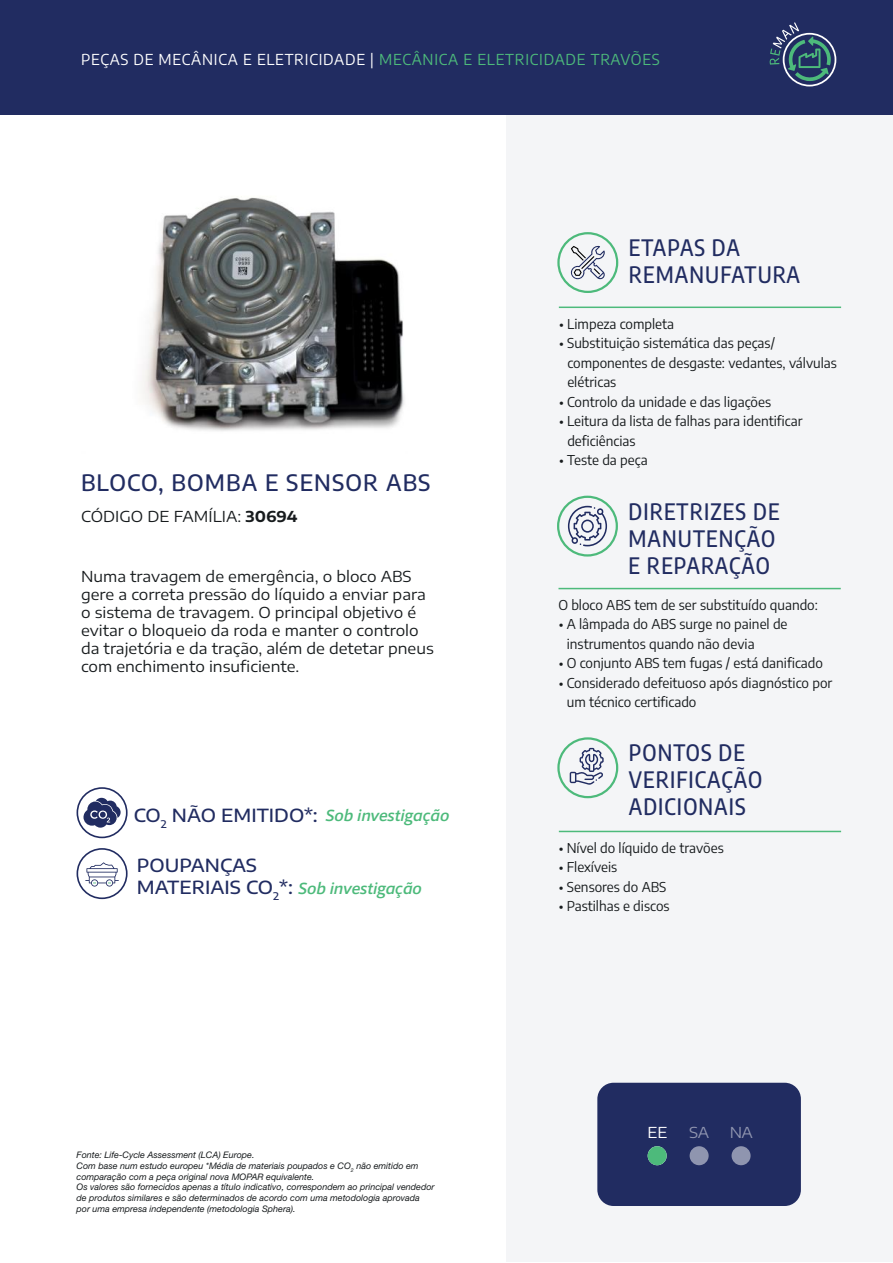
<style>
.page{position:relative;width:893px;height:1263px;background:#fff}
.page>*{position:absolute;margin:0;border:0;box-sizing:border-box;transform-origin:0 0}
.t1{font:500 22.5px/27px "Encode Sans Condensed";letter-spacing:.05em;color:#212c61}
.t2{font:500 22.5px "Encode Sans";letter-spacing:.05em;color:#212c61}
.t3{font:500 18px "Encode Sans Expanded";color:#212c61}
.t4{font:italic 500 16.5px "Foro Sans";color:#4dba7b}
.t5{font:15px/18px "Encode Sans Expanded";color:#171b1d}
.t6{font:15px "Encode Sans";letter-spacing:.05em;color:#fff}
.t7{font:15px "Encode Sans Expanded";color:#fff}
.t8{font:13.5px/19.5px "Encode Sans";color:#171b1d}
.t9{font:italic 9px/10.8px "Helvetica Neue LT Pro";color:#171b1d}
.s1{color:#4dba7b}
.s2{font-weight:700}
.s3{font-family:"Encode Sans Expanded";font-style:normal;font-size:18px;color:#212c61}
</style>
<div class="page">
<div style="left:506px;top:114px;width:386px;height:1148px;background:#f4f5f7"></div>
<div style="left:597px;top:1083px;width:204px;height:123px;background:#212c61;border-radius:16px"></div>
<svg style="left:77px;top:788px;width:50px;height:49px"></svg>
<div style="left:77px;top:787px;width:51px;height:51px;border:2px solid #212c61;border-radius:50%"></div>
<svg style="left:83px;top:798px;width:38px;height:30px"></svg>
<div style="left:77px;top:848px;width:51px;height:51px;border:2px solid #212c61;border-radius:50%"></div>
<svg style="left:85px;top:862px;width:34px;height:24px"></svg>
<div style="left:0;top:0;width:893px;height:115px;background:#212c61"></div>
<svg style="left:770px;top:22px;width:66px;height:64px"></svg>
<div style="left:732px;top:1146px;width:19px;height:19px;background:#8f95af;border-radius:50%"></div>
<div style="left:690px;top:1146px;width:19px;height:19px;background:#8f95af;border-radius:50%"></div>
<img style="left:142px;top:197px;width:262px;height:234px">
<svg style="left:571px;top:245px;width:34px;height:35px"></svg>
<div style="left:557px;top:232px;width:61px;height:61px;border:2px solid #4dba7b;border-radius:50%"></div>
<hr style="left:559px;top:307px;width:282px;height:1px;background:#4dba7b">
<div style="left:557px;top:496px;width:61px;height:61px;border:2px solid #4dba7b;border-radius:50%"></div>
<svg style="left:568px;top:506px;width:39px;height:40px"></svg>
<hr style="left:558px;top:588px;width:283px;height:1px;background:#4dba7b">
<div style="left:557px;top:737px;width:61px;height:61px;border:2px solid #4dba7b;border-radius:50%"></div>
<svg style="left:570px;top:748px;width:34px;height:37px"></svg>
<hr style="left:559px;top:831px;width:282px;height:1px;background:#4dba7b">
<div style="left:648px;top:1146px;width:19px;height:19px;background:#4dba7b;border-radius:50%"></div>
<p class="t6" style="left:81px;top:49px;width:580px">PEÇAS DE MECÂNICA E ELETRICIDADE | <span class="s1">MECÂNICA E ELETRICIDADE TRAVÕES</span></p>
<h1 class="t2" style="left:81px;top:467px;width:351px">BLOCO, BOMBA E SENSOR ABS</h1>
<p class="t5" style="left:81px;top:506px;width:218px">CÓDIGO DE FAMÍLIA: <span class="s2">30694</span></p>
<p class="t5" style="left:81px;top:567px;width:354px">Numa travagem de emergência, o bloco ABS gere a correta pressão do líquido a enviar para o sistema de travagem. O principal objetivo é evitar o bloqueio da roda e manter o controlo da trajetória e da tração, além de detetar pneus com enchimento insuficiente.</p>
<p class="t4" style="left:134px;top:805px;width:317px"><span class="s3">CO</span><sub>2</sub> <span class="s3">NÃO EMITIDO*:</span> Sob investigação</p>
<h2 class="t3" style="left:137px;top:853px;width:122px">POUPANÇAS</h2>
<p class="t4" style="left:137px;top:877px;width:286px"><span class="s3">MATERIAIS CO</span><sub>2</sub><span class="s3">*:</span> Sob investigação</p>
<p class="t9" style="left:77px;top:1149px;width:360px">Fonte: Life-Cycle Assessment (LCA) Europe.<br>Com base num estudo europeu *Média de materiais poupados e CO<sub>2</sub> não emitido em comparação com a peça original nova MOPAR equivalente.<br>Os valores são fornecidos apenas a título indicativo, correspondem ao principal vendedor de produtos similares e são determinados de acordo com uma metodologia aprovada por uma empresa independente (metodologia Sphera).</p>
<h1 class="t1" style="left:629px;top:233px;width:173px">ETAPAS DA<br>REMANUFATURA</h1>
<p class="t8" style="left:559px;top:313px;width:116px">• Limpeza completa</p>
<p class="t8" style="left:567px;top:333px;width:271px;text-indent:-8px">• Substituição sistemática das peças/ componentes de desgaste: vedantes, válvulas elétricas</p>
<p class="t8" style="left:559px;top:391px;width:213px">• Controlo da unidade e das ligações</p>
<p class="t8" style="left:567px;top:411px;width:237px;text-indent:-8px">• Leitura da lista de falhas para identificar deficiências</p>
<p class="t8" style="left:559px;top:450px;width:90px">• Teste da peça</p>
<h1 class="t1" style="left:628px;top:497px;width:152px">DIRETRIZES DE<br>MANUTENÇÃO<br>E REPARAÇÃO</h1>
<p class="t8" style="left:558px;top:594px;width:261px">O bloco ABS tem de ser substituído quando:</p>
<p class="t8" style="left:567px;top:614px;width:222px;text-indent:-8px">• A lâmpada do ABS surge no painel de instrumentos quando não devia</p>
<p class="t8" style="left:559px;top:653px;width:266px">• O conjunto ABS tem fugas / está danificado</p>
<p class="t8" style="left:567px;top:672px;width:267px;text-indent:-8px">• Considerado defeituoso após diagnóstico por um técnico certificado</p>
<h1 class="t1" style="left:629px;top:738px;width:135px">PONTOS DE<br>VERIFICAÇÃO<br>ADICIONAIS</h1>
<p class="t8" style="left:559px;top:837px;width:167px">• Nível do líquido de travões</p>
<p class="t8" style="left:559px;top:857px;width:60px">• Flexíveis</p>
<p class="t8" style="left:559px;top:876px;width:109px">• Sensores do ABS</p>
<p class="t8" style="left:559px;top:896px;width:112px">• Pastilhas e discos</p>
<p class="t7" style="left:647px;top:1122px;width:22px">EE</p>
<p class="t7" style="left:689px;top:1122px;width:22px">SA</p>
<p class="t7" style="left:729px;top:1122px;width:25px">NA</p>
</div>
